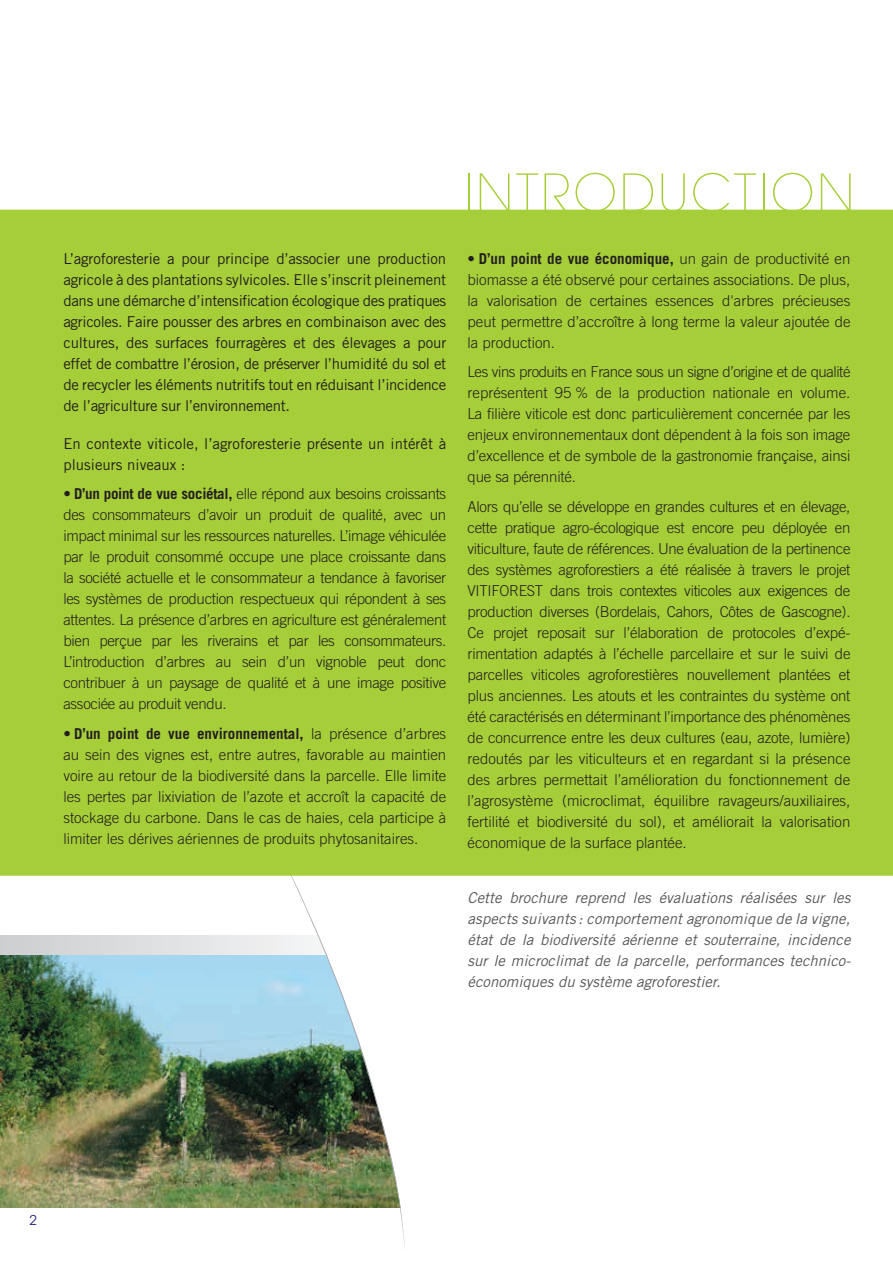
<style>
.page{position:relative;width:893px;height:1263px;background:#fff}
.page>*{position:absolute;margin:0;border:0;box-sizing:border-box;transform-origin:0 0}
.t1{font:200 51px "Avant Garde";letter-spacing:.05em;color:#a6ce39}
.t2{font:300 15px/21px "Trade Gothic";color:#231f20;text-align:justify}
.t3{font:15px/21px "Trade Gothic";color:#231f20;text-align:justify}
.t4{font:italic 15px/21px "Trade Gothic";color:#57585a;text-align:justify}
.t5{font:13.5px "Avant Garde";color:#26237b}
.s1{font-weight:400}
.s2{font-weight:700}
</style>
<div class="page">
<svg style="left:0;top:935px;width:273px;height:20px;background:#dddedf"></svg>
<img style="left:0;top:955px;width:273px;height:252px">
<img style="left:273px;top:876px;width:132px;height:370px">
<div style="left:0;top:210px;width:761px;height:666px;background:#a6ce39"></div>
<div style="left:761px;top:209px;width:132px;height:667px;background:#a6ce39"></div>
<p class="t3" style="left:63px;top:248px;width:384px">L’agroforesterie a pour principe d’associer une production agricole à des plantations sylvicoles. Elle s’inscrit pleinement dans une démarche d’intensification écologique des pratiques agricoles. Faire pousser des arbres en combinaison avec des cultures, des surfaces fourragères et des élevages a pour effet de combattre l’érosion, de préserver l’humidité du sol et de recycler les éléments nutritifs tout en réduisant l’incidence de l’agriculture sur l’environnement.</p>
<p class="t3" style="left:63px;top:433px;width:384px">En contexte viticole, l’agroforesterie présente un intérêt à plusieurs niveaux :</p>
<p class="t2" style="left:63px;top:483px;width:384px"><span class="s1">•</span> <span class="s2">D’un point de vue sociétal,</span> elle répond aux besoins croissants des consommateurs d’avoir un produit de qualité, avec un impact minimal sur les ressources naturelles. L’image véhiculée par le produit consommé occupe une place croissante dans la société actuelle et le consommateur a tendance à favoriser les systèmes de production respectueux qui répondent à ses attentes. La présence d’arbres en agriculture est généralement bien perçue par les riverains et par les consommateurs.<br>L’introduction d’arbres au sein d’un vignoble peut donc contribuer à un paysage de qualité et à une image positive associée au produit vendu.</p>
<p class="t2" style="left:63px;top:723px;width:384px"><span class="s1">•</span> <span class="s2">D’un point de vue environnemental,</span> la présence d’arbres au sein des vignes est, entre autres, favorable au maintien voire au retour de la biodiversité dans la parcelle. Elle limite les pertes par lixiviation de l’azote et accroît la capacité de stockage du carbone. Dans le cas de haies, cela participe à limiter les dérives aériennes de produits phytosanitaires.</p>
<h1 class="t1" style="left:464px;top:163px;width:392px">INTRODUCTION</h1>
<p class="t2" style="left:468px;top:248px;width:384px"><span class="s1">•</span> <span class="s2">D’un point de vue économique,</span> un gain de productivité en biomasse a été observé pour certaines associations. De plus, la valorisation de certaines essences d'arbres précieuses peut permettre d’accroître à long terme la valeur ajoutée de la production.</p>
<p class="t2" style="left:468px;top:361px;width:384px">Les vins produits en France sous un signe d’origine et de qualité représentent 95 % de la production nationale en volume.<br>La filière viticole est donc particulièrement concernée par les enjeux environnementaux dont dépendent à la fois son image d’excellence et de symbole de la gastronomie française, ainsi que sa pérennité.</p>
<p class="t2" style="left:468px;top:496px;width:384px">Alors qu’elle se développe en grandes cultures et en élevage, cette pratique agro-écologique est encore peu déployée en viticulture, faute de références. Une évaluation de la pertinence des systèmes agroforestiers a été réalisée à travers le projet VITIFOREST dans trois contextes viticoles aux exigences de production diverses (Bordelais, Cahors, Côtes de Gascogne).<br>Ce projet reposait sur l’élaboration de protocoles d’expé&shy;rimentation adaptés à l’échelle parcellaire et sur le suivi de parcelles viticoles agroforestières nouvellement plantées et plus anciennes. Les atouts et les contraintes du système ont été caractérisés en déterminant l’importance des phénomènes de concurrence entre les deux cultures (eau, azote, lumière) redoutés par les viticulteurs et en regardant si la présence des arbres permettait l’amélioration du fonctionnement de l’agrosystème (microclimat, équilibre ravageurs/auxiliaires, fertilité et biodiversité du sol), et améliorait la valorisation économique de la surface plantée.</p>
<p class="t4" style="left:468px;top:887px;width:385px">Cette brochure reprend les évaluations réalisées sur les aspects suivants : comportement agronomique de la vigne, état de la biodiversité aérienne et souterraine, incidence sur le microclimat de la parcelle, performances technico&shy;économiques du système agroforestier.</p>
<p class="t5" style="left:30px;top:1212px;width:9px">2</p>
</div>
